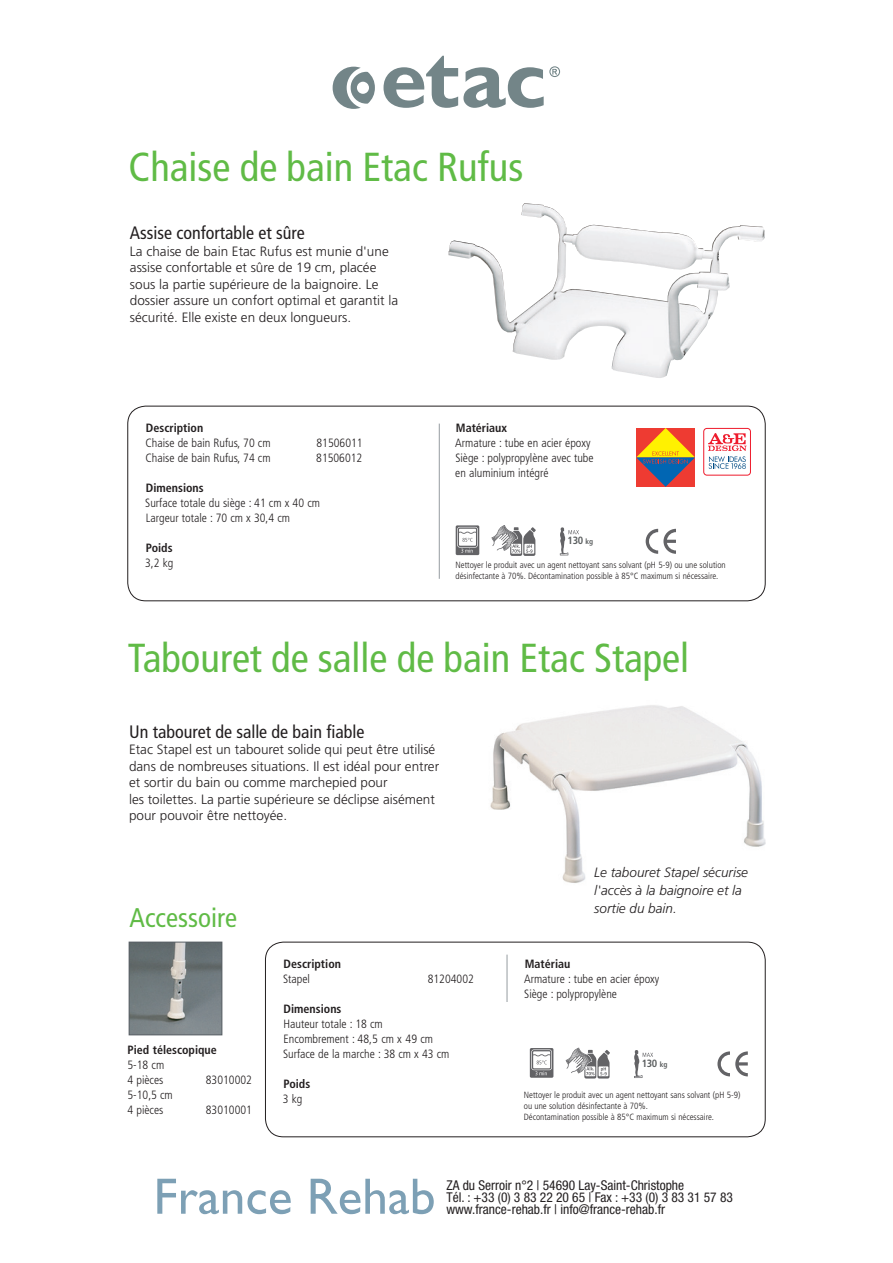
<style>
.page{position:relative;width:893px;height:1263px;background:#fff}
.page>*{position:absolute;margin:0;border:0;box-sizing:border-box;transform-origin:0 0}
.t1{font:condensed 40.5px "Frutiger LT Pro";color:#60bb46}
.t2{font:condensed 27px "Frutiger LT Pro";color:#60bb46}
.t3{font:condensed 18px "Frutiger LT Pro";color:#231f20}
.t4{font:300 13.5px/16.5px "Frutiger LT Pro";color:#231f20}
.t5{font:condensed 13.5px/12px "Helvetica Neue";color:#231f20}
.t6{font:italic 300 13.5px/18px "Frutiger LT Pro";color:#231f20}
.t7{font:300 condensed 12px/15px "Frutiger LT Pro";color:#231f20}
.t8{font:700 condensed 12px "Frutiger LT Pro";color:#231f20}
.t9{font:700 condensed 10.5px "Frutiger LT Pro";letter-spacing:-.03em;color:#5b5e5f}
.t10{font:300 condensed 9px/10.8px "Frutiger LT Pro";color:#231f20}
.s1{font-size:7.5px}
</style>
<div class="page">
<svg style="left:157px;top:1179px;width:134px;height:35px"></svg>
<svg style="left:311px;top:1179px;width:123px;height:35px"></svg>
<svg style="left:383px;top:56px;width:177px;height:52px"></svg>
<svg style="left:333px;top:67px;width:42px;height:42px"></svg>
<img style="left:449px;top:203px;width:316px;height:175px">
<div style="left:128px;top:406px;width:637px;height:195px;border:1px solid #231f20;border-radius:18px"></div>
<svg style="left:636px;top:428px;width:59px;height:59px;background:#bb6f44"></svg>
<div style="left:703px;top:428px;width:48px;height:48px;border:1px solid #ee1b2c;border-radius:3px"></div>
<svg style="left:708px;top:433px;width:39px;height:36px"></svg>
<hr style="left:439px;top:424px;width:1px;height:155px;background:#959ca1">
<svg style="left:456px;top:525px;width:23px;height:30px"></svg>
<svg style="left:461px;top:549px;width:12px;height:4px"></svg>
<div style="left:457px;top:527px;width:21px;height:20px;border:1px solid #fff;border-radius:2px"></div>
<div style="left:458px;top:528px;width:19px;height:18px;background:#fff"></div>
<div style="left:458px;top:527px;width:19px;height:20px;border:1px solid #636366"></div>
<svg style="left:458px;top:532px;width:19px;height:10px"></svg>
<svg style="left:491px;top:525px;width:45px;height:31px"></svg>
<svg style="left:560px;top:527px;width:19px;height:28px"></svg>
<svg style="left:646px;top:529px;width:30px;height:25px"></svg>
<img style="left:490px;top:705px;width:275px;height:178px">
<div style="left:265px;top:942px;width:500px;height:195px;border:1px solid #231f20;border-radius:18px"></div>
<img style="left:131px;top:944px;width:89px;height:89px">
<div style="left:129px;top:942px;width:93px;height:93px;border:1px solid #595f65"></div>
<svg style="left:530px;top:1048px;width:23px;height:30px"></svg>
<svg style="left:535px;top:1071px;width:12px;height:4px"></svg>
<div style="left:531px;top:1049px;width:21px;height:21px;border:1px solid #fff;border-radius:2px"></div>
<div style="left:532px;top:1051px;width:19px;height:18px;background:#fff"></div>
<div style="left:532px;top:1050px;width:19px;height:19px;border:1px solid #636366"></div>
<svg style="left:532px;top:1054px;width:19px;height:10px"></svg>
<svg style="left:565px;top:1047px;width:45px;height:31px"></svg>
<svg style="left:634px;top:1050px;width:19px;height:28px"></svg>
<svg style="left:717px;top:1051px;width:31px;height:25px"></svg>
<hr style="left:507px;top:954px;width:1px;height:48px;background:#959ca1">
<h1 class="t1" style="left:129px;top:144px;width:396px">Chaise de bain Etac Rufus</h1>
<h3 class="t3" style="left:130px;top:222px;width:176px">Assise confortable et sûre</h3>
<p class="t4" style="left:130px;top:243px;width:270px">La chaise de bain Etac Rufus est munie d'une assise confortable et sûre de 19 cm, placée sous la partie supérieure de la baignoire. Le dossier assure un confort optimal et garantit la sécurité. Elle existe en deux longueurs.</p>
<p class="t8" style="left:146px;top:421px;width:59px">Description</p>
<p class="t7" style="left:145px;top:436px;width:127px">Chaise de bain Rufus, 70 cm</p>
<p class="t7" style="left:317px;top:436px;width:48px">81506011</p>
<p class="t7" style="left:145px;top:451px;width:127px">Chaise de bain Rufus, 74 cm</p>
<p class="t7" style="left:316px;top:451px;width:48px">81506012</p>
<p class="t8" style="left:146px;top:481px;width:59px">Dimensions</p>
<p class="t7" style="left:145px;top:496px;width:176px">Surface totale du siège : 41 cm x 40 cm<br>Largeur totale : 70 cm x 30,4 cm</p>
<p class="t8" style="left:146px;top:541px;width:28px">Poids</p>
<p class="t7" style="left:145px;top:556px;width:30px">3,2 kg</p>
<p class="t8" style="left:456px;top:421px;width:53px">Matériaux</p>
<p class="t7" style="left:455px;top:436px;width:140px">Armature : tube en acier époxy<br>Siège : polypropylène avec tube en aluminium intégré</p>
<p class="t9" style="left:567px;top:534px;width:27px">130 <span class="s1">kg</span></p>
<p class="t10" style="left:455px;top:560px;width:272px">Nettoyer le produit avec un agent nettoyant sans solvant (pH 5-9) ou une solution désinfectante à 70%. Décontamination possible à 85°C maximum si nécessaire.</p>
<h1 class="t1" style="left:128px;top:634px;width:563px">Tabouret de salle de bain Etac Stapel</h1>
<h3 class="t3" style="left:129px;top:721px;width:237px">Un tabouret de salle de bain fiable</h3>
<p class="t4" style="left:129px;top:741px;width:312px">Etac Stapel est un tabouret solide qui peut être utilisé dans de nombreuses situations. Il est idéal pour entrer et sortir du bain ou comme marchepied pour<br>les toilettes. La partie supérieure se déclipse aisément pour pouvoir être nettoyée.</p>
<h2 class="t2" style="left:130px;top:901px;width:109px">Accessoire</h2>
<p class="t8" style="left:128px;top:1042px;width:91px">Pied télescopique</p>
<p class="t7" style="left:128px;top:1057px;width:38px">5-18 cm<br>4 pièces</p>
<p class="t7" style="left:206px;top:1072px;width:48px">83010002</p>
<p class="t7" style="left:128px;top:1087px;width:47px">5-10,5 cm<br>4 pièces</p>
<p class="t7" style="left:206px;top:1102px;width:48px">83010001</p>
<p class="t8" style="left:284px;top:957px;width:59px">Description</p>
<p class="t7" style="left:283px;top:972px;width:28px">Stapel</p>
<p class="t7" style="left:428px;top:972px;width:48px">81204002</p>
<p class="t8" style="left:284px;top:1002px;width:59px">Dimensions</p>
<p class="t7" style="left:283px;top:1017px;width:168px">Hauteur totale : 18 cm<br>Encombrement : 48,5 cm x 49 cm<br>Surface de la marche : 38 cm x 43 cm</p>
<p class="t8" style="left:284px;top:1077px;width:28px">Poids</p>
<p class="t7" style="left:283px;top:1092px;width:21px">3 kg</p>
<p class="t6" style="left:594px;top:864px;width:155px">Le tabouret Stapel sécurise l'accès à la baignoire et la sortie du bain.</p>
<p class="t8" style="left:525px;top:957px;width:47px">Matériau</p>
<p class="t7" style="left:524px;top:972px;width:137px">Armature : tube en acier époxy<br>Siège : polypropylène</p>
<p class="t9" style="left:642px;top:1057px;width:27px">130 <span class="s1">kg</span></p>
<p class="t10" style="left:524px;top:1089px;width:218px">Nettoyer le produit avec un agent nettoyant sans solvant (pH 5-9) ou une solution désinfectante à 70%.<br>Décontamination possible à 85°C maximum si nécessaire.</p>
<p class="t5" style="left:446px;top:1179px;width:288px">ZA du Serroir n°2 | 54690 Lay-Saint-Christophe<br>Tél. : +33 (0) 3 83 22 20 65 | Fax : +33 (0) 3 83 31 57 83 www.france-rehab.fr | info@france-rehab.fr</p>
</div>
